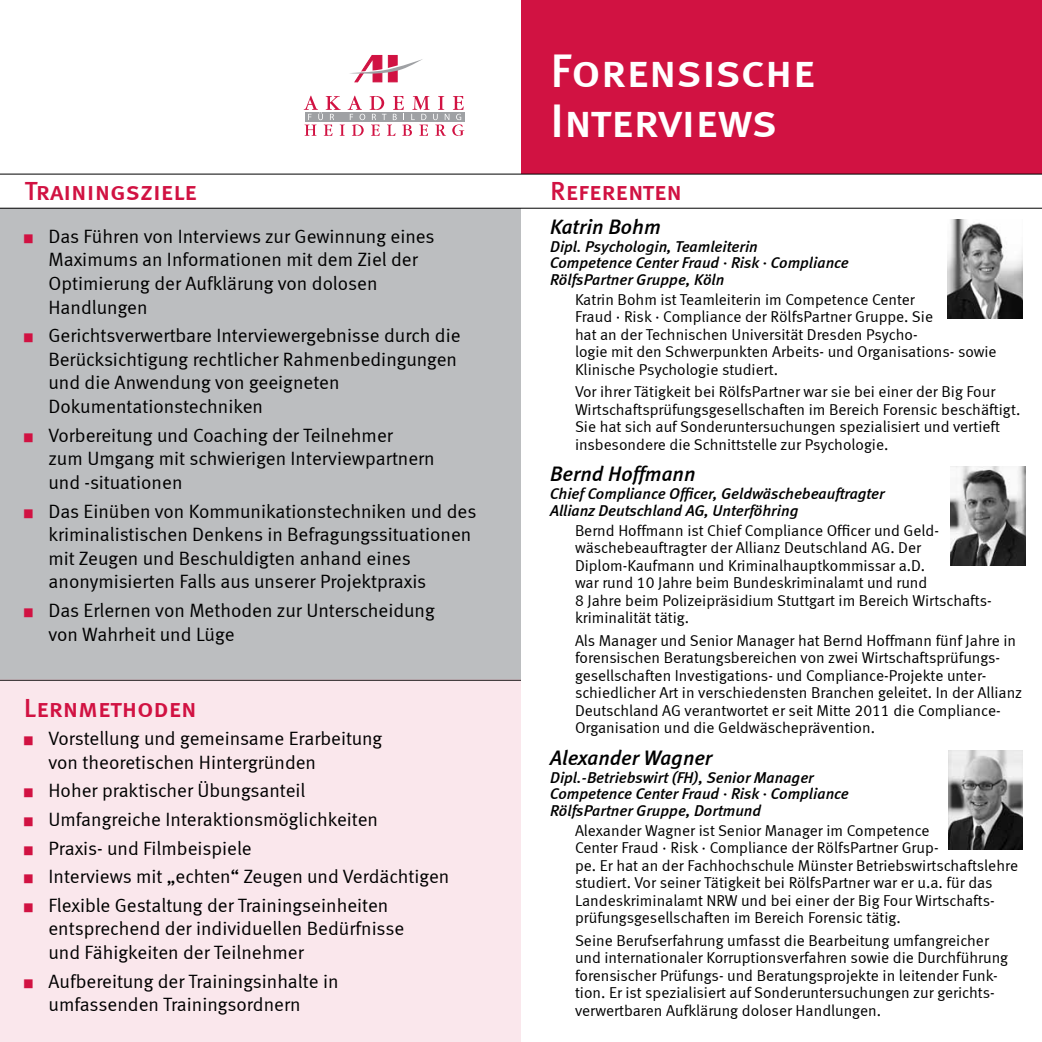
<style>
.page{position:relative;width:1042px;height:1042px;background:#fff}
.page>*{position:absolute;margin:0;border:0;box-sizing:border-box;transform-origin:0 0}
.t1{font:47.25px/50.8px "Meta Medium LF Caps";letter-spacing:-.01em;color:#fff}
.t2{font:26.25px "Meta Medium LF Caps";color:#d11242}
.t3{font:italic 21px "Meta Medium LF";color:#000}
.t4{font:19.25px/23.6px "Meta Normal LF";color:#000}
.t5{font:15.75px/17.5px "Meta Normal LF";color:#000}
.t6{font:italic 15.75px/16.6px "Meta Medium LF";color:#000}
.s1{color:#d11242}
</style>
<div class="page">
<div style="left:521px;top:0;width:521px;height:174px;background:#d11242"></div>
<hr style="left:0;top:174px;width:1042px;height:1px;background:#000">
<svg style="left:350px;top:55px;width:73px;height:27px"></svg>
<svg style="left:304px;top:96px;width:160px;height:40px"></svg>
<img style="left:951px;top:467px;width:74px;height:99px">
<div style="left:0;top:209px;width:521px;height:833px;background:#bcbec0"></div>
<div style="left:0;top:680px;width:521px;height:362px;background:#fae7ec"></div>
<hr style="left:0;top:680px;width:521px;height:1px;background:#000">
<hr style="left:0;top:208px;width:1042px;height:1px;background:#000">
<img style="left:948px;top:220px;width:74px;height:99px">
<img style="left:948px;top:750px;width:74px;height:99px">
<h1 class="t1" style="left:550px;top:44px;width:266px">Forensische<br>Interviews</h1>
<h2 class="t2" style="left:25px;top:176px;width:174px">Trainingsziele</h2>
<h2 class="t2" style="left:550px;top:176px;width:133px">Referenten</h2>
<p class="t4" style="left:48px;top:224px;width:388px;text-indent:-24px"><span class="s1">■</span> Das Führen von Interviews zur Gewinnung eines Maximums an Informationen mit dem Ziel der Optimierung der Aufklärung von dolosen Handlungen</p>
<p class="t4" style="left:48px;top:323px;width:414px;text-indent:-24px"><span class="s1">■</span> Gerichtsverwertbare Interviewergebnisse durch die Berücksichtigung rechtlicher Rahmenbedingungen und die Anwendung von geeigneten Dokumentationstechniken</p>
<p class="t4" style="left:48px;top:423px;width:388px;text-indent:-24px"><span class="s1">■</span> Vorbereitung und Coaching der Teilnehmer<br>zum Umgang mit schwierigen Interviewpartnern und -situationen</p>
<p class="t4" style="left:48px;top:499px;width:429px;text-indent:-25px"><span class="s1">■</span> Das Einüben von Kommunikationstechniken und des kriminalistischen Denkens in Befragungssituationen mit Zeugen und Beschuldigten anhand eines anonymisierten Falls aus unserer Projektpraxis</p>
<p class="t4" style="left:48px;top:598px;width:388px;text-indent:-24px"><span class="s1">■</span> Das Erlernen von Methoden zur Unterscheidung von Wahrheit und Lüge</p>
<h3 class="t3" style="left:550px;top:214px;width:112px">Katrin Bohm</h3>
<p class="t6" style="left:550px;top:237px;width:300px">Dipl. Psychologin, Teamleiterin<br>Competence Center Fraud · Risk · Compliance<br>RölfsPartner Gruppe, Köln</p>
<p class="t5" style="left:575px;top:290px;width:423px">Katrin Bohm ist Teamleiterin im Competence Center<br>Fraud · Risk · Compliance der RölfsPartner Gruppe. Sie<br>hat an der Technischen Universität Dresden Psycho-<br>logie mit den Schwerpunkten Arbeits- und Organisations- sowie Klinische Psychologie studiert.</p>
<p class="t5" style="left:575px;top:383px;width:447px">Vor ihrer Tätigkeit bei RölfsPartner war sie bei einer der Big Four Wirtschaftsprüfungsgesellschaften im Bereich Forensic beschäftigt.<br>Sie hat sich auf Sonderuntersuchungen spezialisiert und vertieft insbesondere die Schnittstelle zur Psychologie.</p>
<h3 class="t3" style="left:550px;top:462px;width:147px">Bernd Hoffmann</h3>
<p class="t6" style="left:550px;top:485px;width:336px">Chief Compliance Officer, Geldwäschebeauftragter<br>Allianz Deutschland AG, Unterföhring</p>
<p class="t5" style="left:575px;top:521px;width:418px">Bernd Hoffmann ist Chief Compliance Officer und Geld&shy;wäschebeauftragter der Allianz Deutschland AG. Der Diplom-Kaufmann und Kriminalhauptkommissar a.D.<br>war rund 10 Jahre beim Bundeskriminalamt und rund<br>8 Jahre beim Polizeipräsidium Stuttgart im Bereich Wirtschafts&shy;kriminalität tätig.</p>
<p class="t5" style="left:575px;top:631px;width:449px">Als Manager und Senior Manager hat Bernd Hoffmann fünf Jahre in forensischen Beratungsbereichen von zwei Wirtschaftsprüfungs&shy;gesellschaften Investigations- und Compliance-Projekte unter&shy;schiedlicher Art in verschiedensten Branchen geleitet. In der Allianz Deutschland AG verantwortet er seit Mitte 2011 die Compliance-Organisation und die Geldwäscheprävention.</p>
<h3 class="t3" style="left:550px;top:745px;width:164px">Alexander Wagner</h3>
<p class="t6" style="left:550px;top:768px;width:300px">Dipl.-Betriebswirt (FH), Senior Manager<br>Competence Center Fraud · Risk · Compliance<br>RölfsPartner Gruppe, Dortmund</p>
<p class="t5" style="left:575px;top:821px;width:444px">Alexander Wagner ist Senior Manager im Competence<br>Center Fraud · Risk · Compliance der RölfsPartner Grup-<br>pe. Er hat an der Fachhochschule Münster Betriebswirtschaftslehre studiert. Vor seiner Tätigkeit bei RölfsPartner war er u.a. für das Landeskriminalamt NRW und bei einer der Big Four Wirtschafts&shy;prüfungsgesellschaften im Bereich Forensic tätig.</p>
<p class="t5" style="left:575px;top:931px;width:435px">Seine Berufserfahrung umfasst die Bearbeitung umfangreicher und internationaler Korruptionsverfahren sowie die Durchführung forensischer Prüfungs- und Beratungsprojekte in leitender Funk&shy;tion. Er ist spezialisiert auf Sonderuntersuchungen zur gerichts&shy;verwertbaren Aufklärung doloser Handlungen.</p>
<h2 class="t2" style="left:24px;top:692px;width:174px">Lernmethoden</h2>
<p class="t4" style="left:48px;top:726px;width:335px;text-indent:-24px"><span class="s1">■</span> Vorstellung und gemeinsame Erarbeitung von theoretischen Hintergründen</p>
<p class="t4" style="left:24px;top:778px;width:283px"><span class="s1">■</span> Hoher praktischer Übungsanteil</p>
<p class="t4" style="left:24px;top:807px;width:356px"><span class="s1">■</span> Umfangreiche Interaktionsmöglichkeiten</p>
<p class="t4" style="left:24px;top:836px;width:229px"><span class="s1">■</span> Praxis- und Filmbeispiele</p>
<p class="t4" style="left:24px;top:864px;width:427px"><span class="s1">■</span> Interviews mit „echten“ Zeugen und Verdächtigen</p>
<p class="t4" style="left:48px;top:893px;width:357px;text-indent:-24px"><span class="s1">■</span> Flexible Gestaltung der Trainingseinheiten entsprechend der individuellen Bedürfnisse und Fähigkeiten der Teilnehmer</p>
<p class="t4" style="left:48px;top:969px;width:292px;text-indent:-24px"><span class="s1">■</span> Aufbereitung der Trainingsinhalte in umfassenden Trainingsordnern</p>
</div>
